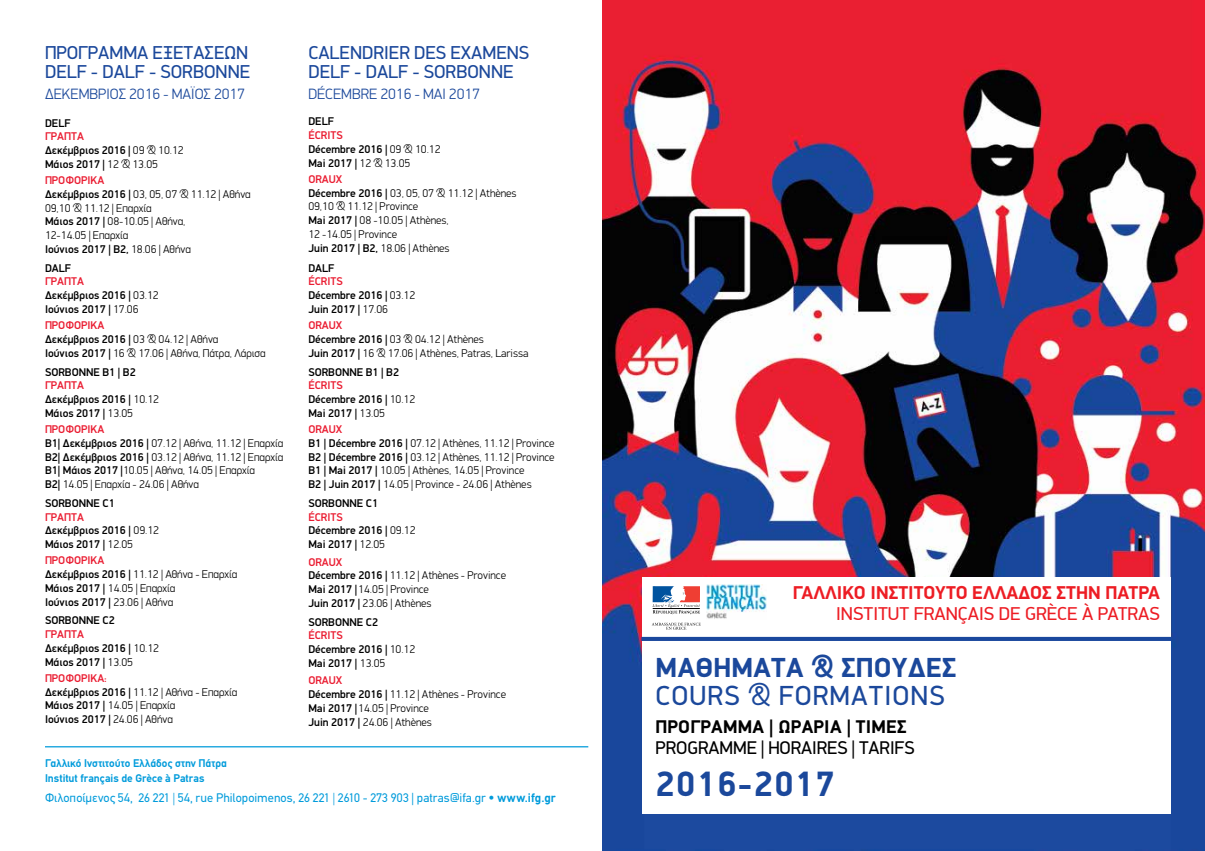
<style>
.page{position:relative;width:1205px;height:851px;background:#fff}
.page>*{position:absolute;margin:0;border:0;box-sizing:border-box;transform-origin:0 0}
.t1{font:700 35.38px "PF Din Display";letter-spacing:.04em;color:#1b489b}
.t2{font:700 27.62px "PF Din Display";letter-spacing:.015em;color:#1b489b}
.t3{font:27.62px "PF Din Display";letter-spacing:.04em;color:#1b489b}
.t4{font:18.75px/18.8px "PF Din Display";color:#1b489b}
.t5{font:700 18.62px "PF Din Display Pro";color:#ed1d24}
.t6{font:18.62px "PF Din Display Pro";color:#ed1d24}
.t7{font:18.5px "PF Din Display";letter-spacing:-.005em;color:#000}
.t8{font:700 18.5px "PF Din Display";letter-spacing:.015em;color:#000}
.t9{font:300 15px "PF Din Display";color:#1b489b}
.t10{font:12.5px "PF Din Text";letter-spacing:.005em;color:#009bdb}
.t11{font:300 11.25px/13.8px "PF Din Display";color:#000}
.t12{font:500 11.25px/13.8px "PF Din Display";color:#000}
.t13{font:700 11.25px/15px "PF Din Text";letter-spacing:.005em;color:#009bdb}
.s1{color:#ea1c31}
.s2{font-weight:300}
.s3{font-weight:500;color:#ea1c31}
.s4{font-weight:500}
.s5{font-family:"PF Din Display";font-weight:300}
.s6{font-weight:700}
</style>
<div class="page">
<img style="left:602px;top:0;width:603px;height:850px">
<div style="left:642px;top:640px;width:529px;height:173px;background:#fff"></div>
<div style="left:642px;top:576px;width:529px;height:61px;background:#fff"></div>
<div style="left:641px;top:636px;width:531px;height:5px;background:#1a489d"></div>
<img style="left:707px;top:584px;width:59px;height:35px">
<svg style="left:652px;top:586px;width:48px;height:28px"></svg>
<svg style="left:652px;top:622px;width:49px;height:7px"></svg>
<hr style="left:45px;top:746px;width:543px;height:1px;background:#009bdb">
<h3 class="t4" style="left:45px;top:43px;width:207px">ΠΡΟΓΡΑΜΜΑ ΕΞΕΤΑΣΕΩΝ<br>DELF - DALF - SORBONNE</h3>
<h3 class="t9" style="left:45px;top:85px;width:201px">ΔΕΚΕΜΒΡΙΟΣ 2016 - ΜΑΪΟΣ 2017</h3>
<p class="t12" style="left:45px;top:116px;width:27px">DELF</p>
<p class="t12" style="left:45px;top:129px;width:140px"><span class="s1">ΓΡΑΠΤΑ<br></span>Δεκέμβριος 2016 | <span class="s2">09 &amp; 10.12<br></span>Μάιος 2017 | <span class="s2">12 &amp; 13.05</span></p>
<p class="t11" style="left:45px;top:173px;width:207px"><span class="s3">ΠΡΟΦΟΡΙΚΑ<br></span><span class="s4">Δεκέμβριος 2016 |</span> 03, 05, 07 &amp; 11.12 | Αθήνα<br>09,10 &amp; 11.12 | Επαρχία<br><span class="s4">Μάιος 2017 |</span> 08-10.05 | Αθήνα,<br>12-14.05 | Επαρχία<br><span class="s4">Ιούνιος 2017 | B2,</span> 18.06 | Αθήνα</p>
<p class="t12" style="left:45px;top:261px;width:28px">DΑLF</p>
<p class="t12" style="left:45px;top:274px;width:115px"><span class="s1">ΓΡΑΠΤΑ<br></span>Δεκέμβριος 2016 | <span class="s2">03.12<br></span>Ιούνιος 2017 | <span class="s2">17.06</span></p>
<p class="t11" style="left:45px;top:318px;width:222px"><span class="s3">ΠΡΟΦΟΡΙΚΑ<br></span><span class="s4">Δεκέμβριος 2016 |</span> 03 &amp; 04.12 | Αθήνα<br><span class="s4">Ιούνιος 2017 |</span> 16 &amp; 17.06 | Αθήνα, Πάτρα, Λάρισα</p>
<p class="t12" style="left:45px;top:364px;width:92px">SORBONNE B1 | B2</p>
<p class="t12" style="left:45px;top:378px;width:116px"><span class="s1">ΓΡΑΠΤΑ<br></span>Δεκέμβριος 2016 | <span class="s2">10.12<br></span>Μάιος 2017 | <span class="s2">13.05</span></p>
<p class="t11" style="left:45px;top:422px;width:240px"><span class="s3">ΠΡΟΦΟΡΙΚΑ<br></span><span class="s4">B1| Δεκέμβριος 2016 |</span> 07.12 | Αθήνα, 11.12 | Επαρχία <span class="s4">B2| Δεκέμβριος 2016 |</span> 03.12 | Αθήνα, 11.12 | Επαρχία <span class="s4">B1| Μάιος 2017 |</span>10.05 | Αθήνα, 14.05 | Επαρχία<br><span class="s4">B2|</span> 14.05 | Επαρχία - 24.06 | Αθήνα</p>
<p class="t12" style="left:45px;top:496px;width:71px">SORBONNE C1</p>
<p class="t12" style="left:45px;top:509px;width:116px"><span class="s1">ΓΡΑΠΤΑ<br></span>Δεκέμβριος 2016 | <span class="s2">09.12<br></span>Μάιος 2017 | <span class="s2">12.05</span></p>
<p class="t11" style="left:45px;top:553px;width:194px"><span class="s3">ΠΡΟΦΟΡΙΚΑ<br></span><span class="s4">Δεκέμβριος 2016 |</span> 11.12 | Αθήνα - Επαρχία<br><span class="s4">Μάιος 2017 |</span> 14.05 | Επαρχία<br><span class="s4">Ιούνιος 2017 |</span> 23.06 | Αθήνα</p>
<p class="t12" style="left:45px;top:613px;width:71px">SORBONNE C2</p>
<p class="t12" style="left:45px;top:627px;width:116px"><span class="s1">ΓΡΑΠΤΑ<br></span>Δεκέμβριος 2016 | <span class="s2">10.12<br></span>Μάιος 2017 | <span class="s2">13.05</span></p>
<p class="t11" style="left:45px;top:671px;width:194px"><span class="s3">ΠΡΟΦΟΡΙΚΑ:<br></span><span class="s4">Δεκέμβριος 2016 |</span> 11.12 | Αθήνα - Επαρχία<br><span class="s4">Μάιος 2017 |</span> 14.05 | Επαρχία<br><span class="s4">Ιούνιος 2017 |</span> 24.06 | Αθήνα</p>
<h3 class="t4" style="left:308px;top:43px;width:222px;text-indent:76px">IER DES EXAMENS<br>DELF - DALF - SORBONNE</h3>
<h3 class="t9" style="left:308px;top:85px;width:173px">DÉCEMBRE 2016 - MAI 2017</h3>
<p class="t12" style="left:308px;top:114px;width:27px">DELF</p>
<p class="t12" style="left:308px;top:128px;width:134px"><span class="s1">ÉCRITS<br></span>Décembre 2016 | <span class="s2">09 &amp; 10.12<br></span>Mai 2017 | <span class="s2">12 &amp; 13.05</span></p>
<p class="t11" style="left:308px;top:172px;width:210px"><span class="s3">ORAUX<br></span><span class="s4">Décembre 2016 |</span> 03, 05, 07 &amp; 11.12 | Athènes<br>09,10 &amp; 11.12 | Province<br><span class="s4">Mai 2017 |</span> 08 -10.05 | Athènes,<br>12 -14.05 | Province<br><span class="s4">Juin 2017 | Β2,</span> 18.06 | Athènes</p>
<p class="t12" style="left:308px;top:261px;width:28px">DΑLF</p>
<p class="t12" style="left:308px;top:274px;width:108px"><span class="s1">ÉCRITS<br></span>Décembre 2016 | <span class="s2">03.12<br></span>Juin 2017 | <span class="s2">17.06</span></p>
<p class="t11" style="left:308px;top:318px;width:222px"><span class="s3">ORAUX<br></span><span class="s4">Décembre 2016 |</span> 03 &amp; 04.12 | Athènes<br><span class="s4">Juin 2017 |</span> 16 &amp; 17.06 | Athènes, Patras, Larissa</p>
<p class="t12" style="left:308px;top:364px;width:92px">SORBONNE B1 | B2</p>
<p class="t12" style="left:308px;top:378px;width:108px"><span class="s1">ÉCRITS<br></span>Décembre 2016 | <span class="s2">10.12<br></span>Mai 2017 | <span class="s2">13.05</span></p>
<p class="t11" style="left:308px;top:422px;width:248px"><span class="s3">ORAUX<br></span><span class="s4">Β1 | Décembre 2016 |</span> 07.12 | Athènes, 11.12 | Province <span class="s4">Β2 | Décembre 2016 |</span> 03.12 | Athènes, 11.12 | Province <span class="s4">Β1 | Mai 2017 |</span> 10.05 | Athènes, 14.05 | Province<br><span class="s4">Β2 | Juin 2017 |</span> 14.05 | Province - 24.06 | Athènes</p>
<p class="t12" style="left:308px;top:496px;width:71px">SORBONNE C1</p>
<p class="t12" style="left:308px;top:509px;width:109px"><span class="s1">ÉCRITS<br></span>Décembre 2016 | <span class="s2">09.12<br></span>Mai 2017 | <span class="s2">12.05</span></p>
<p class="t11" style="left:308px;top:555px;width:199px"><span class="s3">ORAUX<br></span><span class="s4">Décembre 2016 |</span> 11.12 | Athènes - Province<br><span class="s4">Mai 2017 |</span> 14.05 | Province<br><span class="s4">Juin 2017 |</span> 23.06 | Athènes</p>
<p class="t12" style="left:308px;top:614px;width:71px">SORBONNE C2</p>
<p class="t12" style="left:308px;top:628px;width:108px"><span class="s1">ÉCRITS<br></span>Décembre 2016 | <span class="s2">10.12<br></span>Mai 2017 | <span class="s2">13.05</span></p>
<p class="t11" style="left:308px;top:673px;width:199px"><span class="s3">ORAUX<br></span><span class="s4">Décembre 2016 |</span> 11.12 | Athènes - Province<br><span class="s4">Mai 2017 |</span> 14.05 | Province<br><span class="s4">Juin 2017 |</span> 24.06 | Athènes</p>
<h3 class="t4" style="left:308px;top:43px;width:22px">CALENDR</h3>
<p class="t13" style="left:45px;top:755px;width:183px">Γαλλικό Ινστιτούτο Ελλάδος στην Πάτρα<br>Institut français de Grèce à Patras</p>
<p class="t10" style="left:45px;top:790px;width:512px">Φιλοποίμενος 54, 26 221 <span class="s5">|</span> 54, rue Philopoimenos, 26 221 <span class="s5">|</span> 2610 - 273 903 | patras@ifa.gr • <span class="s6">www.ifg.gr</span></p>
<h3 class="t5" style="left:793px;top:581px;width:369px">ΓΑΛΛΙΚΟ ΙΝΣΤΙΤΟΥΤΟ ΕΛΛΑΔΟΣ ΣΤΗΝ ΠΑΤΡΑ</h3>
<h3 class="t6" style="left:836px;top:602px;width:325px">INSTITUT FRANÇAIS DE GRÈCE À PATRAS</h3>
<h2 class="t2" style="left:655px;top:651px;width:302px">ΜΑΘΗΜΑΤΑ &amp; ΣΠΟΥΔΕΣ</h2>
<h2 class="t3" style="left:655px;top:678px;width:291px">COURS &amp; FORMATI ONS</h2>
<h3 class="t8" style="left:655px;top:715px;width:70px">Πρόγραμμα</h3>
<h3 class="t8" style="left:769px;top:715px;width:115px">| Ωράρια | Τιμές</h3>
<h3 class="t7" style="left:655px;top:736px;width:55px">PROGRAMME</h3>
<h3 class="t7" style="left:761px;top:736px;width:67px">| HORAIRES</h3>
<h3 class="t7" style="left:851px;top:736px;width:54px">| TARIFS</h3>
<h1 class="t1" style="left:655px;top:762px;width:181px">2016-2017</h1>
</div>
